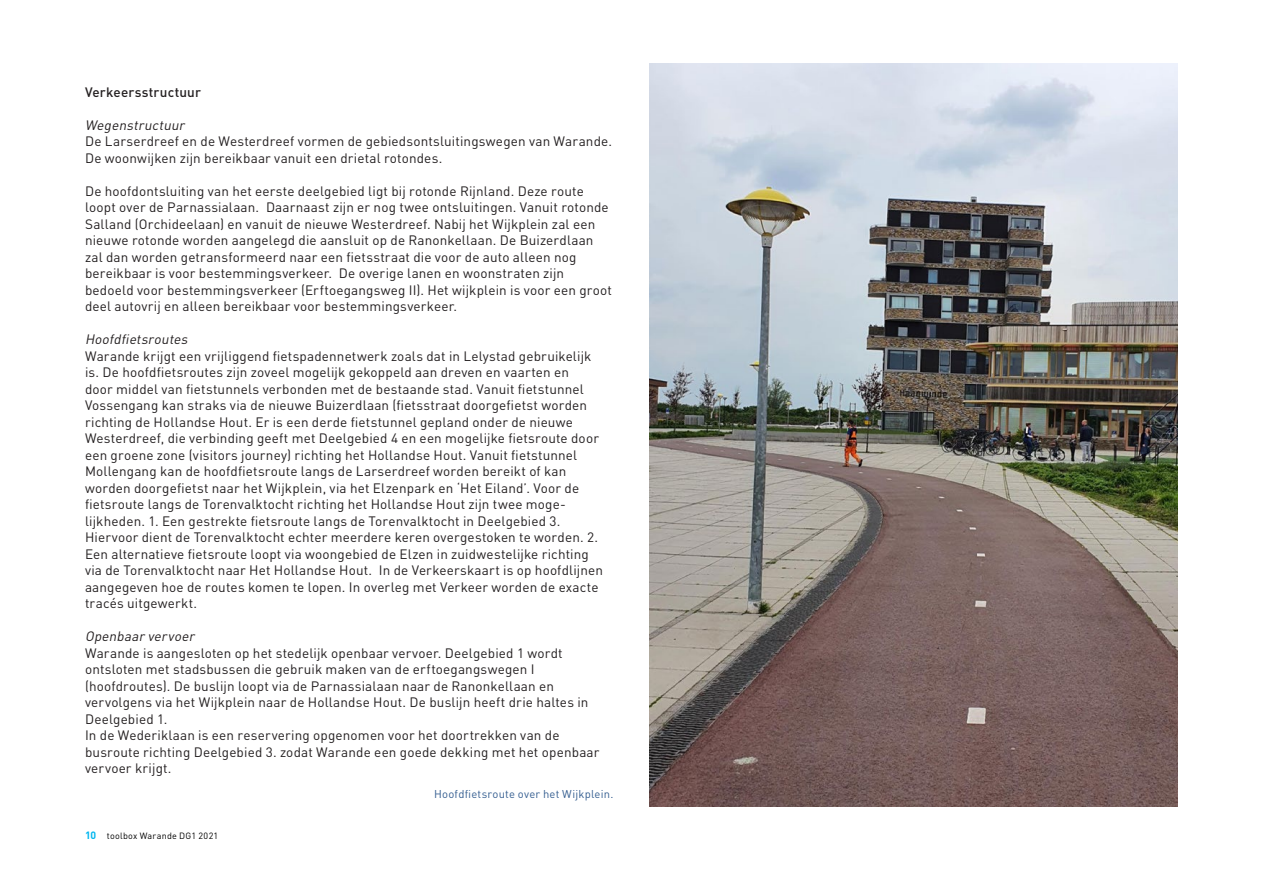
<style>
.page{position:relative;width:1263px;height:893px;background:#fff}
.page>*{position:absolute;margin:0;border:0;box-sizing:border-box;transform-origin:0 0}
.t1{font:13.5px/16.5px "DIN Pro";letter-spacing:.01em;color:#231f20}
._7_Nadruk{font:italic 13.5px "DIN Pro";color:#231f20}
._4_subtitle{font:500 13.5px "DIN Pro";letter-spacing:.01em;color:#231f20}
.bijschrijft_blauw{font:11.25px "DIN Pro";letter-spacing:.02em;color:#365f91}
.t2{font:9px "DIN Pro";letter-spacing:.03em;color:#000}
.s1{font-weight:700;font-size:10.5px;color:#00b6ef}
</style>
<div class="page">
<img style="left:649px;top:64px;width:529px;height:742px">
<p class="_4_subtitle" style="left:85px;top:83px;width:117px">Verkeersstructuur</p>
<p class="_7_Nadruk" style="left:85px;top:116px;width:104px">Wegenstructuur</p>
<p class="t1" style="left:85px;top:133px;width:528px">De Larserdreef en de Westerdreef vormen de gebiedsontsluitingswegen van Warande.<br>De woonwijken zijn bereikbaar vanuit een drietal rotondes.</p>
<p class="t1" style="left:85px;top:182px;width:528px">De hoofdontsluiting van het eerste deelgebied ligt bij rotonde Rijnland. Deze route loopt over de Parnassialaan. Daarnaast zijn er nog twee ontsluitingen. Vanuit rotonde Salland (Orchideelaan) en vanuit de nieuwe Westerdreef. Nabij het Wijkplein zal een nieuwe rotonde worden aangelegd die aansluit op de Ranonkellaan. De Buizerdlaan zal dan worden getransformeerd naar een fietsstraat die voor de auto alleen nog bereikbaar is voor bestemmingsverkeer. De overige lanen en woonstraten zijn bedoeld voor bestemmingsverkeer (Erftoegangsweg II). Het wijkplein is voor een groot deel autovrij en alleen bereikbaar voor bestemmingsverkeer.</p>
<p class="_7_Nadruk" style="left:85px;top:330px;width:107px">Hoofdfietsroutes</p>
<p class="t1" style="left:85px;top:347px;width:519px">Warande krijgt een vrijliggend fietspadennetwerk zoals dat in Lelystad gebruikelijk is. De hoofdfietsroutes zijn zoveel mogelijk gekoppeld aan dreven en vaarten en<br>door middel van fietstunnels verbonden met de bestaande stad. Vanuit fietstunnel Vossengang kan straks via de nieuwe Buizerdlaan (fietsstraat doorgefietst worden richting de Hollandse Hout. Er is een derde fietstunnel gepland onder de nieuwe Westerdreef, die verbinding geeft met Deelgebied 4 en een mogelijke fietsroute door een groene zone (visitors journey) richting het Hollandse Hout. Vanuit fietstunnel Mollengang kan de hoofdfietsroute langs de Larserdreef worden bereikt of kan worden doorgefietst naar het Wijkplein, via het Elzenpark en ‘Het Eiland’. Voor de fietsroute langs de Torenvalktocht richting het Hollandse Hout zijn twee moge&shy;lijkheden. 1. Een gestrekte fietsroute langs de Torenvalktocht in Deelgebied 3.<br>Hiervoor dient de Torenvalktocht echter meerdere keren overgestoken te worden. 2.<br>Een alternatieve fietsroute loopt via woongebied de Elzen in zuidwestelijke richting via de Torenvalktocht naar Het Hollandse Hout. In de Verkeerskaart is op hoofdlijnen aangegeven hoe de routes komen te lopen. In overleg met Verkeer worden de exacte tracés uitgewerkt.</p>
<p class="_7_Nadruk" style="left:85px;top:627px;width:114px">Openbaar vervoer</p>
<p class="t1" style="left:85px;top:644px;width:505px">Warande is aangesloten op het stedelijk openbaar vervoer. Deelgebied 1 wordt ontsloten met stadsbussen die gebruik maken van de erftoegangswegen I (hoofdroutes). De buslijn loopt via de Parnassialaan naar de Ranonkellaan en vervolgens via het Wijkplein naar de Hollandse Hout. De buslijn heeft drie haltes in Deelgebied 1.</p>
<p class="t1" style="left:85px;top:727px;width:516px">In de Wederiklaan is een reservering opgenomen voor het doortrekken van de busroute richting Deelgebied 3. zodat Warande een goede dekking met het openbaar vervoer krijgt.</p>
<p class="t2" style="left:85px;top:830px;width:135px"><span class="s1">10</span> toolbox Warande DG1 2021</p>
<p class="bijschrijft_blauw" style="left:434px;top:787px;width:181px">Hoofdfietsroute over het Wijkplein.</p>
</div>
